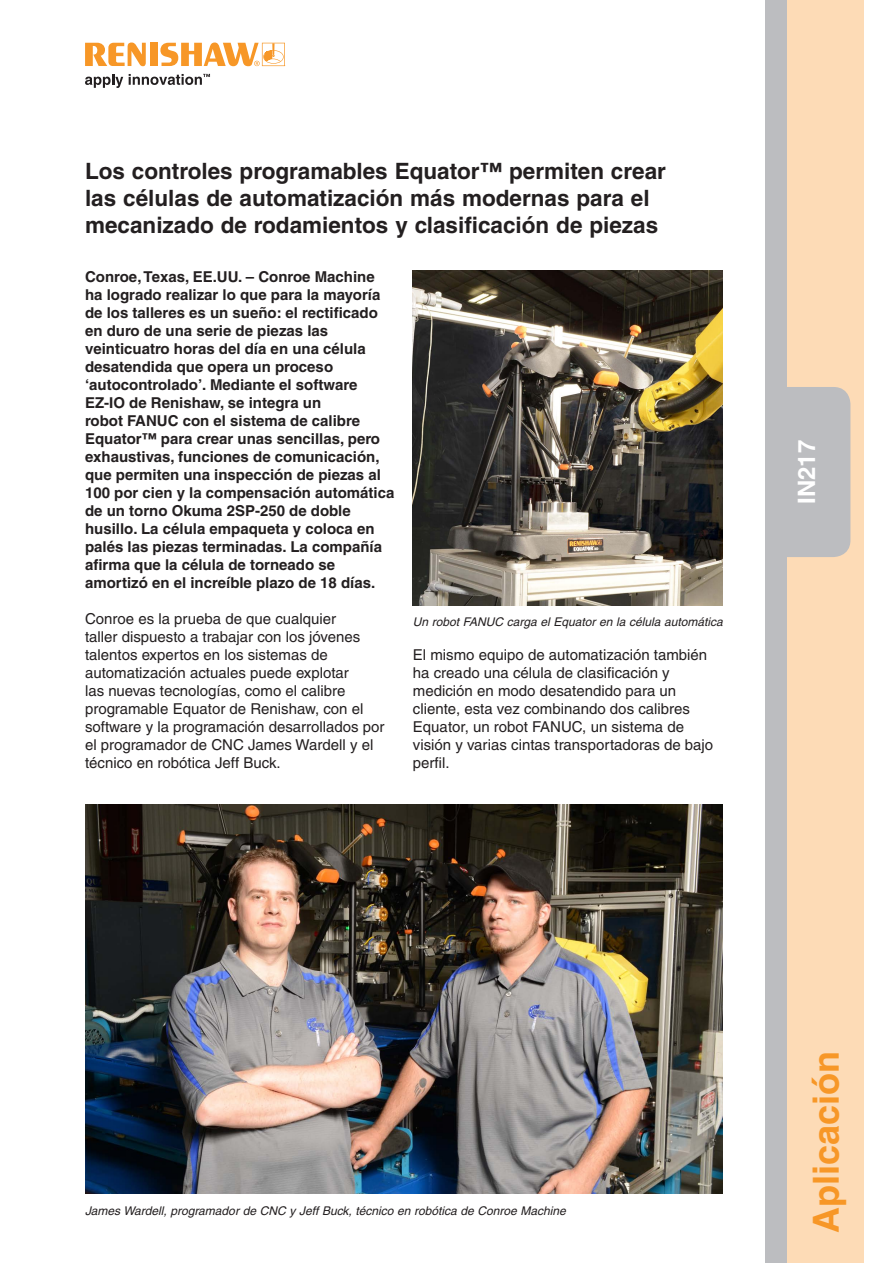
<style>
.page{position:relative;width:893px;height:1263px;background:#fff}
.page>*{position:absolute;margin:0;border:0;box-sizing:border-box;transform-origin:0 0}
.Module_title__cover{font:700 36px "Helvetica";color:#f79727}
.t1{font:700 24px "Helvetica";color:#fff}
.t2{font:700 22.5px/27px "Helvetica";color:#231f20}
.t3{font:700 15px/18px "Helvetica CE";color:#231f20}
.t4{font:15px/18px "Helvetica CE";color:#231f20}
.Body_Text{font:italic 12px "Helvetica CE";color:#231f20}
</style>
<div class="page">
<svg style="left:85px;top:74px;width:38px;height:14px"></svg>
<svg style="left:85px;top:43px;width:61px;height:23px"></svg>
<div style="left:150px;top:43px;width:8px;height:23px;background:#f79727"></div>
<svg style="left:160px;top:43px;width:125px;height:23px"></svg>
<svg style="left:129px;top:74px;width:81px;height:11px"></svg>
<div style="left:779px;top:0;width:84px;height:1263px;background:#fddbb6"></div>
<div style="left:765px;top:0;width:22px;height:1263px;background:#bcbdc0"></div>
<div style="left:765px;top:387px;width:85px;height:170px;background:#bcbdc0;border-radius:17px"></div>
<img style="left:85px;top:805px;width:638px;height:388px">
<img style="left:413px;top:270px;width:310px;height:336px">
<p class="t2" style="left:85px;top:158px;width:582px">Los controles programables Equator™ permiten crear las células de automatización más modernas para el mecanizado de rodamientos y clasificación de piezas</p>
<p class="t3" style="left:85px;top:267px;width:311px">Conroe, Texas, EE.UU. – Conroe Machine ha logrado realizar lo que para la mayoría de los talleres es un sueño: el rectificado en duro de una serie de piezas las veinticuatro horas del día en una célula desatendida que opera un proceso ‘autocontrolado’. Mediante el software EZ-IO de Renishaw, se integra un<br>robot FANUC con el sistema de calibre Equator™ para crear unas sencillas, pero exhaustivas, funciones de comunicación, que permiten una inspección de piezas al 100 por cien y la compensación automática de un torno Okuma 2SP-250 de doble husillo. La célula empaqueta y coloca en palés las piezas terminadas. La compañía afirma que la célula de torneado se amortizó en el increíble plazo de 18 días.</p>
<p class="t4" style="left:85px;top:609px;width:301px">Conroe es la prueba de que cualquier<br>taller dispuesto a trabajar con los jóvenes talentos expertos en los sistemas de automatización actuales puede explotar<br>las nuevas tecnologías, como el calibre programable Equator de Renishaw, con el software y la programación desarrollados por el programador de CNC James Wardell y el técnico en robótica Jeff Buck.</p>
<p class="Body_Text" style="left:413px;top:615px;width:311px">Un robot FANUC carga el Equator en la célula automática</p>
<p class="t4" style="left:413px;top:645px;width:302px">El mismo equipo de automatización también ha creado una célula de clasificación y medición en modo desatendido para un cliente, esta vez combinando dos calibres Equator, un robot FANUC, un sistema de visión y varias cintas transportadoras de bajo perfil.</p>
<p class="t1" style="left:792px;top:504px;width:66px;rotate:-90deg">IN217</p>
<p class="Body_Text" style="left:85px;top:1204px;width:482px">James Wardell, programador de CNC y Jeff Buck, técnico en robótica de Conroe Machine</p>
<p class="Module_title__cover" style="left:804px;top:1233px;width:184px;rotate:-90deg">Aplicación</p>
</div>
